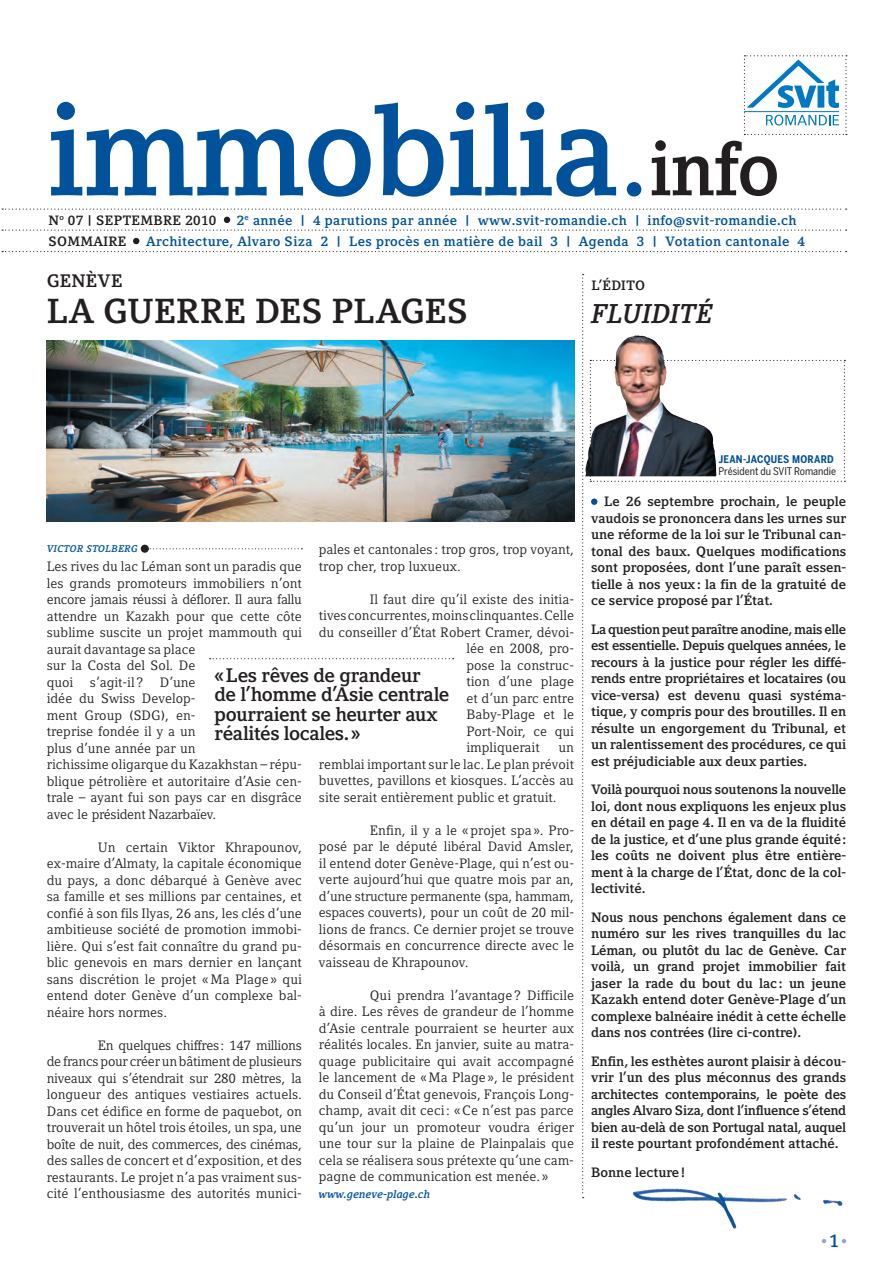
<style>
.page{position:relative;width:893px;height:1263px;background:#fff}
.page>*{position:absolute;margin:0;border:0;box-sizing:border-box;transform-origin:0 0}
.t1{font:700 127.5px "Compatil Letter LT Pro";letter-spacing:-.02em;color:#01529b}
.t2{font:700 34.5px "Compatil Letter LT Pro";letter-spacing:.095em;color:#231f20}
.t3{font:italic 700 27px "Compatil Letter LT Pro";letter-spacing:.005em;color:#231f20}
.t4{font:700 19.5px/19.5px "Compatil Letter LT Pro";letter-spacing:-.025em;color:#231f20}
.t5{font:700 18px "Compatil Letter LT Pro";letter-spacing:.015em;color:#231f20}
.t6{font:700 18px "Compatil Letter LT Pro";color:#91a3ce}
.t7{font:13.5px/16.5px "Compatil Letter LT Pro";color:#231f20;text-align:justify}
.t8{font:700 13.5px/16.5px "Compatil Letter LT Pro";color:#231f20;text-align:justify}
.t9{font:700 13.5px "Compatil Letter LT Pro";letter-spacing:.025em;color:#01529b}
.t10{font:700 13.5px "Compatil Letter LT Pro";letter-spacing:.025em;color:#231f20}
.t11{font:italic 700 11.25px "Compatil Letter LT Pro";color:#01529b}
.t12{font:10.5px "Benton Sans Cond";color:#231f20}
.t13{font:700 10.5px "Benton Sans Cond";letter-spacing:.025em;color:#01529b}
.t14{font:italic 700 9.75px "Compatil Letter LT Pro";letter-spacing:.025em;color:#01529b}
.s1{font-weight:400}
.s2{font-size:75px;color:#231f20}
.s3{color:#01529b}
</style>
<div class="page">
<img style="left:47px;top:340px;width:527px;height:182px">
<img style="left:633px;top:1188px;width:210px;height:41px">
<svg style="left:2px;top:209px;width:845px;height:1px"></svg>
<svg style="left:2px;top:230px;width:845px;height:1px"></svg>
<svg style="left:2px;top:251px;width:845px;height:1px"></svg>
<svg style="left:224px;top:217px;width:6px;height:6px"></svg>
<div style="left:591px;top:498px;width:6px;height:7px;background:#01529b;border-radius:50%"></div>
<svg style="left:582px;top:274px;width:2px;height:924px"></svg>
<svg style="left:744px;top:55px;width:103px;height:80px"></svg>
<svg style="left:133px;top:238px;width:6px;height:6px"></svg>
<svg style="left:141px;top:545px;width:161px;height:8px"></svg>
<svg style="left:590px;top:360px;width:255px;height:122px"></svg>
<img style="left:614px;top:335px;width:24px;height:39px">
<svg style="left:210px;top:658px;width:244px;height:1px"></svg>
<h1 class="t1" style="left:47px;top:76px;width:735px">immobilia<span class="s1">.</span><span class="s2">info</span></h1>
<p class="t10" style="left:48px;top:212px;width:170px">N<sup>o</sup> 07 | septe mbre 2010</p>
<p class="t9" style="left:237px;top:212px;width:561px">2<sup>e</sup> année | 4 parutions par année | www.svit-romandie.ch | info@svit-romandie.ch</p>
<p class="t8" style="left:48px;top:233px;width:78px">sommai re</p>
<p class="t9" style="left:146px;top:233px;width:660px">Architecture, Alvaro Siza 2 | Les procès en matière de bail 3 | Agenda 3 | Votation cantonale 4</p>
<h3 class="t5" style="left:47px;top:270px;width:77px">GENÈVE</h3>
<h2 class="t2" style="left:47px;top:291px;width:313px">La guerre des plage</h2>
<h2 class="t2" style="left:447px;top:291px;width:23px">s</h2>
<p class="t8" style="left:591px;top:277px;width:33px">l’édito</p>
<h3 class="t3" style="left:591px;top:298px;width:123px">Fl uidit é</h3>
<p class="t14" style="left:47px;top:542px;width:93px">VICTOR STOLBERG</p>
<p class="t7" style="left:47px;top:558px;width:257px;text-align:left">Les rives du lac Léman sont un paradis que les grands promoteurs immobiliers n’ont encore jamais réussi à déflorer. Il aura fallu attendre un Kazakh pour que cette côte sublime suscite un projet mammouth qui aurait davantage sa place<br>sur la Costa del Sol. De<br>quoi s’agit-il? D’une<br>idée du Swiss Develop-<br>ment Group (SDG), en-<br>treprise fondée il y a un<br>plus d’une année par un<br>richissime oligarque du Kazakhstan – répu&shy;blique pétrolière et autoritaire d’Asie cen&shy;trale – ayant fui son pays car en disgrâce avec le président Nazarbaïev.</p>
<p class="t7" style="left:47px;top:839px;width:257px;text-indent:51px">Un certain Viktor Khrapounov, ex-maire d’Almaty, la capitale économique du pays, a donc débarqué à Genève avec sa famille et ses millions par centaines, et confié à son fils Ilyas, 26 ans, les clés d’une ambitieuse société de promotion immobi&shy;lière. Qui s’est fait connaître du grand pu&shy;blic genevois en mars dernier en lançant sans discrétion le projet «Ma Plage» qui entend doter Genève d’un complexe bal&shy;néaire hors normes.</p>
<p class="t7" style="left:47px;top:1037px;width:257px;text-indent:51px">En quelques chiffres: 147 millions de francs pour créer un bâtiment de plusieurs niveaux qui s’étendrait sur 280 mètres, la longueur des antiques vestiaires actuels.<br>Dans cet édifice en forme de paquebot, on trouverait un hôtel trois étoiles, un spa, une boîte de nuit, des commerces, des cinémas, des salles de concert et d’exposition, et des restaurants. Le projet n’a pas vraiment sus&shy;cité l’enthousiasme des autorités munici-</p>
<p class="t7" style="left:319px;top:542px;width:257px">pales et cantonales : trop gros, trop voyant, trop cher, trop luxueux.</p>
<p class="t7" style="left:370px;top:591px;width:206px">Il faut dire qu’il existe des initia-</p>
<p class="t7" style="left:319px;top:608px;width:257px">tives concurrentes, moins clinquantes. Celle</p>
<p class="t7" style="left:319px;top:624px;width:257px">du conseiller d’État Robert Cramer, dévoi-</p>
<p class="t7" style="left:466px;top:641px;width:109px">lée en 2008, pro-</p>
<p class="t7" style="left:466px;top:657px;width:109px">pose la construc-</p>
<p class="t7" style="left:466px;top:674px;width:109px">tion d’une plage</p>
<p class="t7" style="left:466px;top:690px;width:109px">et d’un parc entre</p>
<p class="t7" style="left:466px;top:707px;width:109px">Baby-Plage et le</p>
<p class="t7" style="left:466px;top:723px;width:109px">Port-Noir, ce qui</p>
<p class="t7" style="left:466px;top:740px;width:75px">impliquerait</p>
<h3 class="t4" style="left:215px;top:666px;width:236px">«Les rêves de grandeur<br>de l’homme d’Asie centrale pourraient se heurter aux réalités locales.»</h3>
<p class="t7" style="left:319px;top:740px;width:257px;text-indent:240px">un remblai important sur le lac. Le plan prévoit buvettes, pavillons et kiosques. L’accès au site serait entièrement public et gratuit.</p>
<p class="t7" style="left:319px;top:822px;width:257px;text-indent:51px">Enfin, il y a le «projet spa». Pro&shy;posé par le député libéral David Amsler, il entend doter Genève-Plage, qui n’est ou&shy;verte aujourd’hui que quatre mois par an, d’une structure permanente (spa, hammam, espaces couverts), pour un coût de 20 mil&shy;lions de francs. Ce dernier projet se trouve désormais en concurrence directe avec le vaisseau de Khrapounov.</p>
<p class="t7" style="left:319px;top:987px;width:257px;text-indent:51px">Qui prendra l’avantage? Difficile à dire. Les rêves de grandeur de l’homme d’Asie centrale pourraient se heurter aux réalités locales. En janvier, suite au matra&shy;quage publicitaire qui avait accompagné le lancement de «Ma Plage», le président du Conseil d’État genevois, François Long&shy;champ, avait dit ceci: «Ce n’est pas parce qu’un jour un promoteur voudra ériger une tour sur la plaine de Plainpalais que cela se réalisera sous prétexte qu’une cam&shy;pagne de communication est menée. »</p>
<p class="t11" style="left:319px;top:1188px;width:113px">www.geneve-plage.ch</p>
<p class="t13" style="left:718px;top:453px;width:117px">JEAN-JACQUES MORARD</p>
<p class="t12" style="left:718px;top:465px;width:119px">Président du SVIT Romandie</p>
<p class="t8" style="left:591px;top:493px;width:257px;text-indent:13px">Le 26 septembre prochain, le peuple vaudois se prononcera dans les urnes sur une réforme de la loi sur le Tribunal can&shy;tonal des baux. Quelques modifications sont proposées, dont l’une paraît essen&shy;tielle à nos yeux: la fin de la gratuité de ce service proposé par l’État.</p>
<p class="t8" style="left:591px;top:621px;width:257px">La question peut paraître anodine, mais elle est essentielle. Depuis quelques années, le recours à la justice pour régler les diffé&shy;rends entre propriétaires et locataires (ou vice-versa) est devenu quasi systéma&shy;tique, y compris pour des broutilles. Il en résulte un engorgement du Tribunal, et un ralentissement des procédures, ce qui est préjudiciable aux deux parties.</p>
<p class="t8" style="left:591px;top:781px;width:257px">Voilà pourquoi nous soutenons la nouvelle loi, dont nous expliquons les enjeux plus en détail en page 4. Il en va de la fluidité de la justice, et d’une plus grande équité: les coûts ne doivent plus être entière&shy;ment à la charge de l’État, donc de la col&shy;lectivité.</p>
<p class="t8" style="left:591px;top:909px;width:257px">Nous nous penchons également dans ce numéro sur les rives tranquilles du lac Léman, ou plutôt du lac de Genève. Car voilà, un grand projet immobilier fait jaser la rade du bout du lac: un jeune Kazakh entend doter Genève-Plage d’un complexe balnéaire inédit à cette échelle dans nos contrées (lire ci-contre).</p>
<p class="t8" style="left:591px;top:1053px;width:257px">Enfin, les esthètes auront plaisir à décou&shy;vrir l’un des plus méconnus des grands architectes contemporains, le poète des angles Alvaro Siza, dont l’influence s’étend bien au-delà de son Portugal natal, auquel il reste pourtant profondément attaché.</p>
<p class="t8" style="left:591px;top:1164px;width:96px">Bonne lecture!</p>
<h3 class="t6" style="left:819px;top:1230px;width:32px">•<span class="s3">1</span>•</h3>
</div>
